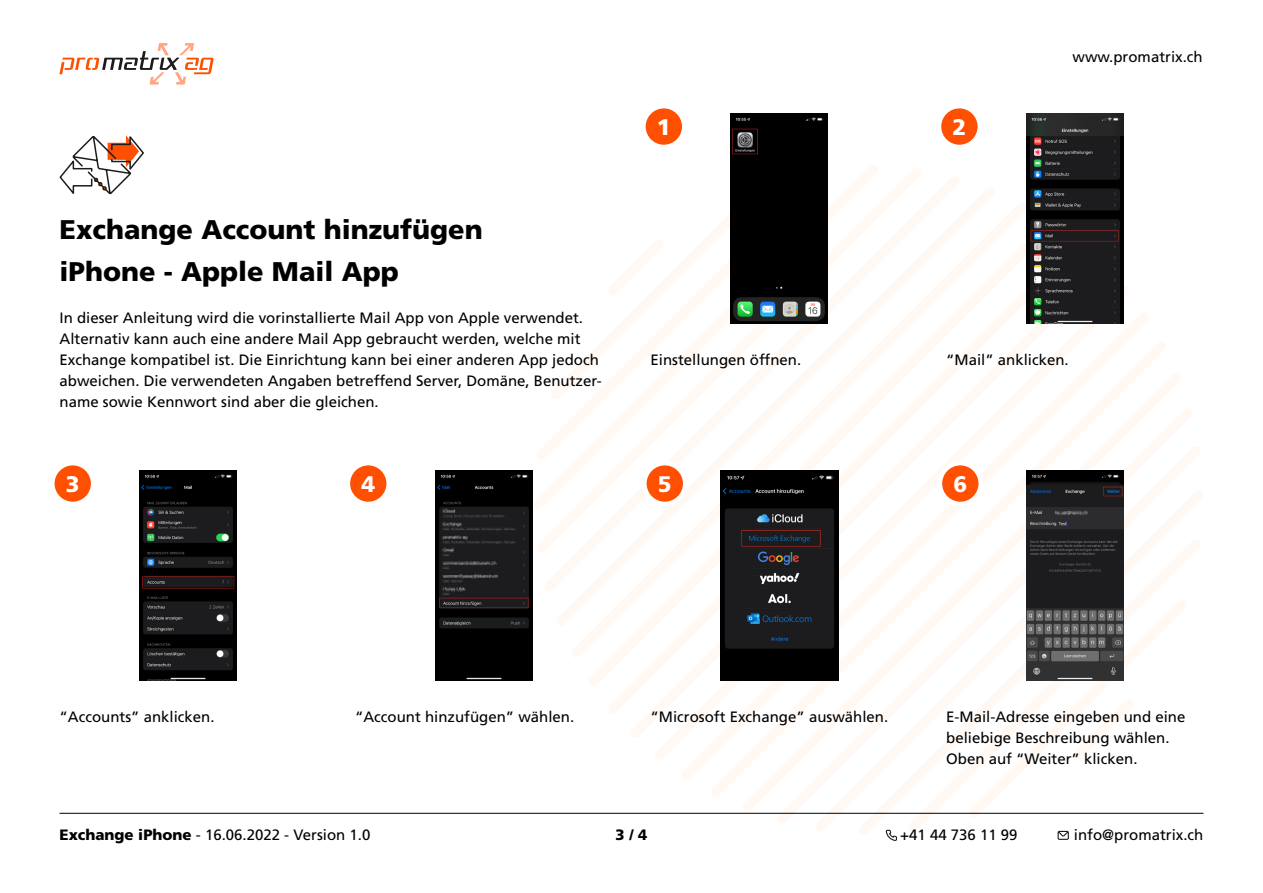
<style>
.page{position:relative;width:1263px;height:893px;background:#fff}
.page>*{position:absolute;margin:0;border:0;box-sizing:border-box;transform-origin:0 0}
.t1{font:900 27px/42px "Frutiger";color:#000}
.t2{font:900 22.5px "Frutiger";color:#fff}
.t3{font:15px/21px "Frutiger";color:#000}
.t4{font:900 15px "Frutiger";color:#000}
.s1{font-weight:900}
</style>
<div class="page">
<svg style="left:545px;top:176px;width:414px;height:414px"></svg>
<svg style="left:556px;top:188px;width:438px;height:437px"></svg>
<svg style="left:571px;top:202px;width:455px;height:455px"></svg>
<svg style="left:588px;top:220px;width:438px;height:466px"></svg>
<svg style="left:608px;top:239px;width:418px;height:474px"></svg>
<svg style="left:630px;top:261px;width:396px;height:476px"></svg>
<svg style="left:655px;top:286px;width:473px;height:473px"></svg>
<svg style="left:681px;top:313px;width:467px;height:466px"></svg>
<svg style="left:710px;top:342px;width:455px;height:455px"></svg>
<svg style="left:742px;top:374px;width:438px;height:437px"></svg>
<svg style="left:777px;top:409px;width:415px;height:414px"></svg>
<svg style="left:816px;top:447px;width:384px;height:384px"></svg>
<svg style="left:859px;top:490px;width:345px;height:344px"></svg>
<svg style="left:908px;top:540px;width:293px;height:291px"></svg>
<svg style="left:969px;top:600px;width:218px;height:217px"></svg>
<svg style="left:1073px;top:699px;width:61px;height:61px"></svg>
<svg style="left:60px;top:43px;width:153px;height:42px"></svg>
<svg style="left:1057px;top:831px;width:12px;height:9px"></svg>
<svg style="left:886px;top:830px;width:11px;height:11px"></svg>
<hr style="left:60px;top:813px;width:1143px;height:1px;background:#000">
<img style="left:731px;top:113px;width:97px;height:210px">
<img style="left:1026px;top:113px;width:97px;height:210px">
<img style="left:140px;top:470px;width:97px;height:210px">
<img style="left:435px;top:470px;width:97px;height:210px">
<img style="left:720px;top:470px;width:118px;height:210px">
<div style="left:52px;top:463px;width:41px;height:41px;background:#ff4f00;border-radius:50%"></div>
<div style="left:50px;top:461px;width:45px;height:45px;border:4px solid #fff;border-radius:50%"></div>
<div style="left:348px;top:463px;width:41px;height:41px;background:#ff4f00;border-radius:50%"></div>
<div style="left:346px;top:461px;width:45px;height:45px;border:4px solid #fff;border-radius:50%"></div>
<div style="left:643px;top:463px;width:41px;height:41px;background:#fff;border-radius:50%"></div>
<div style="left:641px;top:461px;width:45px;height:45px;border:4px solid #fff;border-radius:50%"></div>
<svg style="left:59px;top:135px;width:85px;height:60px"></svg>
<img style="left:1026px;top:470px;width:97px;height:210px">
<div style="left:643px;top:106px;width:41px;height:41px;background:#ff4f00;border-radius:50%"></div>
<div style="left:641px;top:104px;width:45px;height:45px;border:4px solid #fff;border-radius:50%"></div>
<div style="left:939px;top:106px;width:41px;height:41px;background:#ff4f00;border-radius:50%"></div>
<div style="left:937px;top:104px;width:45px;height:45px;border:4px solid #fff;border-radius:50%"></div>
<div style="left:644px;top:463px;width:41px;height:41px;background:#ff4f00;border-radius:50%"></div>
<div style="left:642px;top:461px;width:45px;height:45px;border:4px solid #fff;border-radius:50%"></div>
<div style="left:940px;top:463px;width:41px;height:41px;background:#ff4f00;border-radius:50%"></div>
<div style="left:938px;top:461px;width:45px;height:45px;border:4px solid #fff;border-radius:50%"></div>
<h1 class="t1" style="left:60px;top:208px;width:425px">Exchange Account hinzufügen iPhone - Apple Mail App</h1>
<p class="t3" style="left:60px;top:308px;width:544px">In dieser Anleitung wird die vorinstallierte Mail App von Apple verwendet.<br>Alternativ kann auch eine andere Mail App gebraucht werden, welche mit Exchange kompatibel ist. Die Einrichtung kann bei einer anderen App jedoch abweichen. Die verwendeten Angaben betreffend Server, Domäne, Benutzer&shy;name sowie Kennwort sind aber die gleichen.</p>
<h2 class="t2" style="left:66px;top:470px;width:15px">3</h2>
<h2 class="t2" style="left:361px;top:471px;width:15px">4</h2>
<h2 class="t2" style="left:657px;top:114px;width:15px">1</h2>
<h2 class="t2" style="left:952px;top:114px;width:15px">2</h2>
<p class="t3" style="left:1073px;top:46px;width:132px">www.promatrix.ch</p>
<p class="t3" style="left:651px;top:350px;width:152px">Einstellungen öffnen.</p>
<p class="t3" style="left:946px;top:350px;width:124px">“Mail” anklicken.</p>
<h2 class="t2" style="left:658px;top:471px;width:15px">5</h2>
<h2 class="t2" style="left:953px;top:471px;width:15px">6</h2>
<p class="t3" style="left:60px;top:706px;width:157px">“Accounts” anklicken.</p>
<p class="t3" style="left:355px;top:706px;width:221px">“Account hinzufügen” wählen.</p>
<p class="t3" style="left:60px;top:824px;width:312px"><span class="s1">Exchange iPhone</span> - 16.06.2022 - Version 1.0</p>
<p class="t3" style="left:651px;top:706px;width:239px">“Microsoft Exchange” auswählen.</p>
<p class="t3" style="left:946px;top:706px;width:241px">E-Mail-Adresse eingeben und eine beliebige Beschreibung wählen.<br>Oben auf “Weiter” klicken.</p>
<p class="t4" style="left:616px;top:826px;width:33px">3 / 4</p>
<p class="t3" style="left:900px;top:824px;width:119px">+41 44 736 11 99</p>
<p class="t3" style="left:1074px;top:824px;width:131px">info@promatrix.ch</p>
</div>
